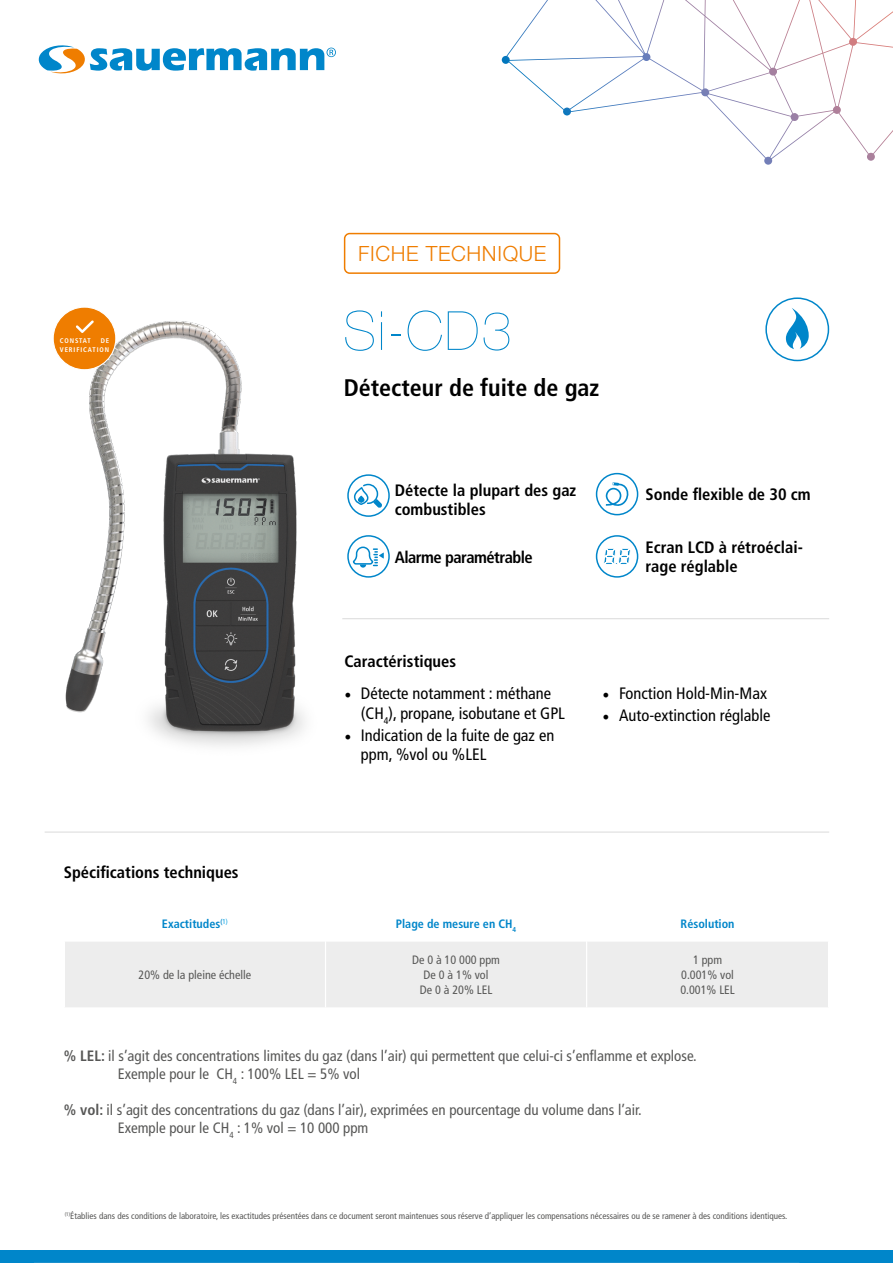
<style>
.page{position:relative;width:893px;height:1263px;background:#fff}
.page>*{position:absolute;margin:0;border:0;box-sizing:border-box;transform-origin:0 0}
.t1{font:200 54px "Helvetica Neue LT Std";color:#0086ca}
.t2{font:700 condensed 24px "Frutiger LT Std";color:#000}
.t3{font:300 21px "Helvetica Neue LT Std";letter-spacing:.03em;color:#ef7d00}
.t4{font:condensed 16.5px/19.5px "Frutiger LT Std";color:#000}
.t5{font:700 condensed 16.5px/19.8px "Frutiger LT Std";color:#000}
.t6{font:700 condensed 16.5px "Frutiger LT Std";letter-spacing:-.03em;color:#000}
.t7{font:condensed 15px/18px "Frutiger LT Std";color:#575756}
.t8{font:condensed 12.15px/14.5px "Frutiger LT Std";color:#575756;text-align:center}
.t9{font:700 condensed 12.15px "Frutiger LT Std";color:#0086ca}
.t10{font:condensed 9px "Frutiger LT Std";color:#575756}
.t11{font:700 condensed 6.75px/8.1px "Frutiger LT Std";letter-spacing:.135em;color:#fff;text-align:right}
.s1{font-family:"Minion Pro";font-stretch:normal;font-size:18px}
.s2{font-weight:700}
</style>
<div class="page">
<svg style="left:502px;top:0;width:391px;height:165px"></svg>
<div style="left:0;top:1251px;width:893px;height:12px;background:#0086ca"></div>
<hr style="left:342px;top:618px;width:487px;height:1px;background:#dadada">
<div style="left:344px;top:233px;width:216px;height:41px;border:2px solid #ef7d00;border-radius:5px"></div>
<div style="left:65px;top:942px;width:763px;height:65px;background:#ededed"></div>
<hr style="left:325px;top:941px;width:1px;height:66px;background:#fff">
<hr style="left:586px;top:941px;width:1px;height:66px;background:#fff">
<hr style="left:34px;top:1262px;width:765px;height:1px;background:#dadada">
<hr style="left:45px;top:832px;width:784px;height:1px;background:#dadada">
<div style="left:765px;top:297px;width:64px;height:64px;border:2px solid #0086ca;border-radius:50%"></div>
<svg style="left:786px;top:308px;width:23px;height:41px"></svg>
<img style="left:53px;top:307px;width:252px;height:439px">
<div style="left:53px;top:307px;width:63px;height:63px;background:#ef7d00;border-radius:50%"></div>
<div style="left:53px;top:307px;width:63px;height:63px;border:1px solid #fff;border-radius:50%"></div>
<svg style="left:57px;top:319px;width:37px;height:14px"></svg>
<svg style="left:38px;top:45px;width:298px;height:29px"></svg>
<svg style="left:597px;top:536px;width:41px;height:41px"></svg>
<div style="left:596px;top:535px;width:42px;height:43px;border:2px solid #0086ca;border-radius:50%"></div>
<svg style="left:603px;top:540px;width:28px;height:33px"></svg>
<div style="left:347px;top:535px;width:43px;height:43px;border:2px solid #0086ca;border-radius:50%"></div>
<svg style="left:352px;top:546px;width:32px;height:22px"></svg>
<div style="left:596px;top:473px;width:42px;height:42px;border:2px solid #0086ca;border-radius:50%"></div>
<svg style="left:606px;top:482px;width:23px;height:24px"></svg>
<svg style="left:348px;top:475px;width:41px;height:41px"></svg>
<div style="left:347px;top:474px;width:43px;height:43px;border:2px solid #0086ca;border-radius:50%"></div>
<svg style="left:353px;top:483px;width:31px;height:26px"></svg>
<p class="t11" style="left:60px;top:337px;width:32px">CONSTAT</p>
<p class="t11" style="left:60px;top:337px;width:51px">DE<br>VERIFICATION</p>
<p class="t5" style="left:64px;top:862px;width:176px">Spécifications techniques</p>
<h3 class="t3" style="left:358px;top:241px;width:190px">FICHE TECHNIQUE</h3>
<h1 class="t1" style="left:343px;top:300px;width:170px">Si-CD3</h1>
<h2 class="t2" style="left:344px;top:373px;width:257px">Détecteur de fuite de gaz</h2>
<p class="t5" style="left:395px;top:480px;width:183px">Détecte la plupart des gaz</p>
<p class="t5" style="left:646px;top:484px;width:167px">Sonde flexible de 30 cm</p>
<p class="t5" style="left:395px;top:500px;width:93px">combustibles</p>
<p class="t5" style="left:646px;top:537px;width:159px">Ecran LCD à rétroéclai&shy;rage réglable</p>
<p class="t6" style="left:395px;top:547px;width:140px">Alarme paramétrable</p>
<p class="t5" style="left:344px;top:651px;width:113px">Caractéristiques</p>
<p class="t4" style="left:361px;top:684px;width:206px;text-indent:-16px"><span class="s1">•</span> Détecte notamment : méthane (CH<sub>4</sub>), propane, isobutane et GPL</p>
<p class="t4" style="left:361px;top:725px;width:195px;text-indent:-16px"><span class="s1">•</span> Indication de la fuite de gaz en ppm, %vol ou %LEL</p>
<p class="t4" style="left:603px;top:684px;width:166px"><span class="s1">•</span> Fonction Hold-Min-Max</p>
<p class="t4" style="left:603px;top:706px;width:169px"><span class="s1">•</span> Auto-extinction réglable</p>
<p class="t9" style="left:162px;top:916px;width:67px">Exactitudes<sup>(</sup><sup>1)</sup></p>
<p class="t9" style="left:396px;top:916px;width:122px">Plage de mesure en CH<sub>4</sub></p>
<p class="t9" style="left:681px;top:916px;width:55px">Résolution</p>
<p class="t8" style="left:139px;top:968px;width:114px">20% de la pleine échelle</p>
<p class="t8" style="left:412px;top:953px;width:89px">De 0 à 10 000 ppm<br>De 0 à 1% vol<br>De 0 à 20% LEL</p>
<p class="t8" style="left:680px;top:953px;width:56px">1 ppm<br>0.001% vol<br>0.001% LEL</p>
<p class="t7" style="left:118px;top:1046px;width:580px;text-indent:-54px"><span class="s2">% LEL:</span> il s’agit des concentrations limites du gaz (dans l’air) qui permettent que celui-ci s’enflamme et explose.<br>Exemple pour le CH<sub>4</sub> : 100% LEL = 5% vol</p>
<p class="t7" style="left:118px;top:1100px;width:526px;text-indent:-54px"><span class="s2">% vol:</span> il s’agit des concentrations du gaz (dans l’air), exprimées en pourcentage du volume dans l’air.<br>Exemple pour le CH<sub>4</sub> : 1% vol = 10 000 ppm</p>
<p class="t10" style="left:65px;top:1210px;width:724px"><sup>(1)</sup>Établies dans des conditions de laboratoire, les exactitudes présentées dans ce document seront maintenues sous réserve d’appliquer les compensations nécessaires ou de se ramener à des conditions identiques.</p>
</div>
